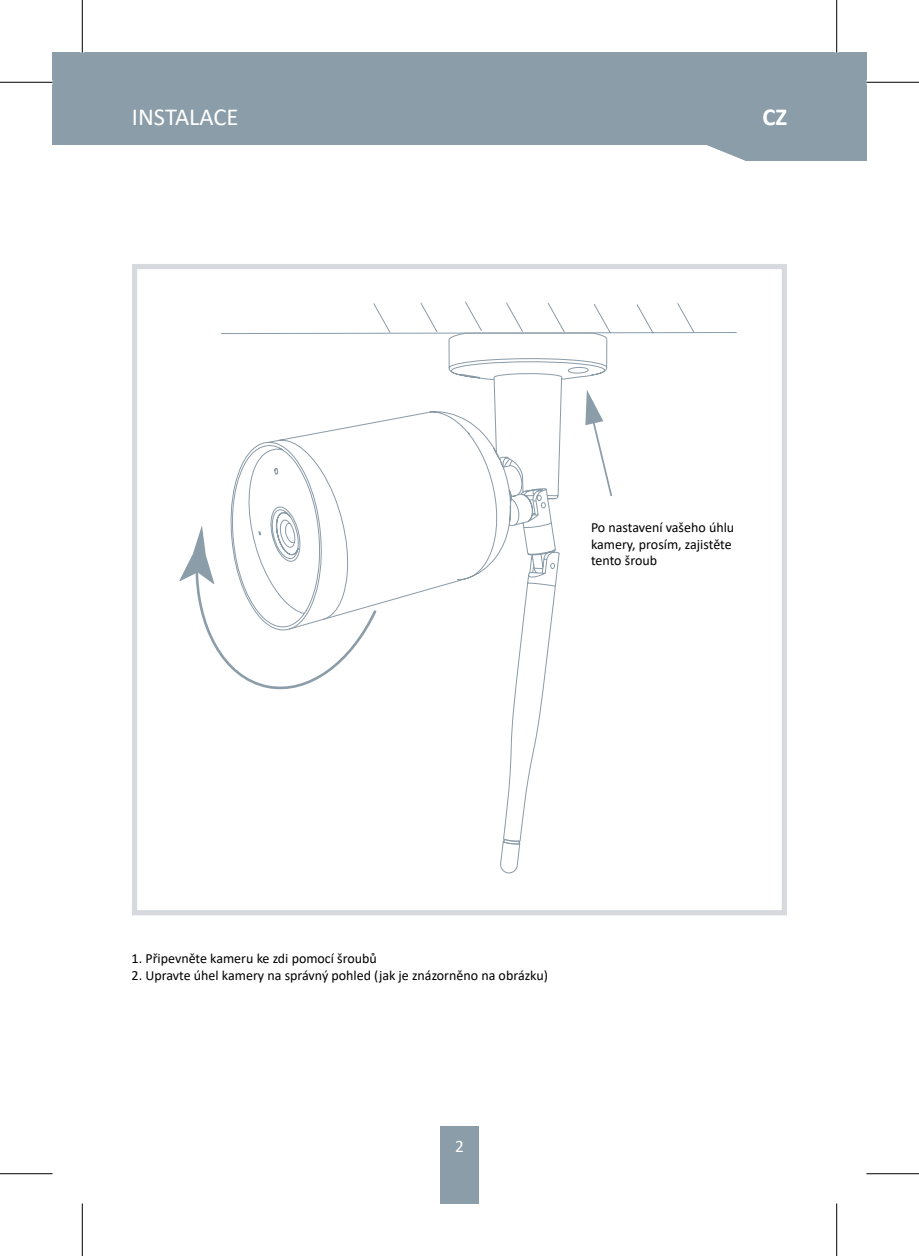
<style>
.page{position:relative;width:919px;height:1256px;background:#fff}
.page>*{position:absolute;margin:0;border:0;box-sizing:border-box;transform-origin:0 0}
.t1{font:24.5px "Calibri";color:#fff}
.t2{font:700 24.5px "Calibri";color:#fff}
.t3{font:17.5px "Calibri";color:#fff}
.t4{font:14px/16.8px "Calibri";color:#000001}
</style>
<div class="page">
<div style="left:52px;top:52px;width:814px;height:93px;background:#8b9da9"></div>
<svg style="left:707px;top:145px;width:38px;height:16px"></svg>
<div style="left:745px;top:135px;width:121px;height:26px;background:#8b9da9"></div>
<div style="left:440px;top:1126px;width:39px;height:77px;background:#8b9da9"></div>
<div style="left:132px;top:264px;width:655px;height:651px;border:5px solid #d6dadf"></div>
<svg style="left:221px;top:301px;width:516px;height:33px"></svg>
<svg style="left:179px;top:525px;width:51px;height:142px"></svg>
<svg style="left:232px;top:339px;width:375px;height:534px"></svg>
<svg style="left:585px;top:390px;width:28px;height:108px"></svg>
<svg style="left:0;top:81px;width:52px;height:1px"></svg>
<svg style="left:866px;top:80px;width:53px;height:4px"></svg>
<svg style="left:0;top:1174px;width:52px;height:1px"></svg>
<svg style="left:866px;top:1174px;width:53px;height:1px"></svg>
<svg style="left:81px;top:0;width:1px;height:52px"></svg>
<svg style="left:81px;top:1203px;width:1px;height:53px"></svg>
<svg style="left:837px;top:0;width:1px;height:52px"></svg>
<svg style="left:837px;top:1203px;width:1px;height:53px"></svg>
<hr style="left:0;top:82px;width:52px;height:1px;background:#000">
<hr style="left:866px;top:82px;width:53px;height:1px;background:#000">
<hr style="left:0;top:1173px;width:52px;height:1px;background:#000">
<hr style="left:866px;top:1173px;width:53px;height:1px;background:#000">
<hr style="left:82px;top:0;width:1px;height:52px;background:#000">
<hr style="left:82px;top:1203px;width:1px;height:53px;background:#000">
<hr style="left:836px;top:0;width:1px;height:52px;background:#000">
<hr style="left:836px;top:1203px;width:1px;height:53px;background:#000">
<h1 class="t1" style="left:132px;top:100px;width:108px">INSTALACE</h1>
<h1 class="t2" style="left:759px;top:99px;width:30px">ENCZ</h1>
<p class="t4" style="left:591px;top:518px;width:145px">Po nastavení vašeho úhlu kamery, prosím, zajistěte tento šroub</p>
<p class="t4" style="left:132px;top:950px;width:247px">1. Připevněte kameru ke zdi pomocí šroubů</p>
<p class="t4" style="left:132px;top:966px;width:418px">2. Upravte úhel kamery na správný pohled (jak je znázorněno na obrázku)</p>
<p class="t3" style="left:455px;top:1134px;width:10px">2</p>
</div>
